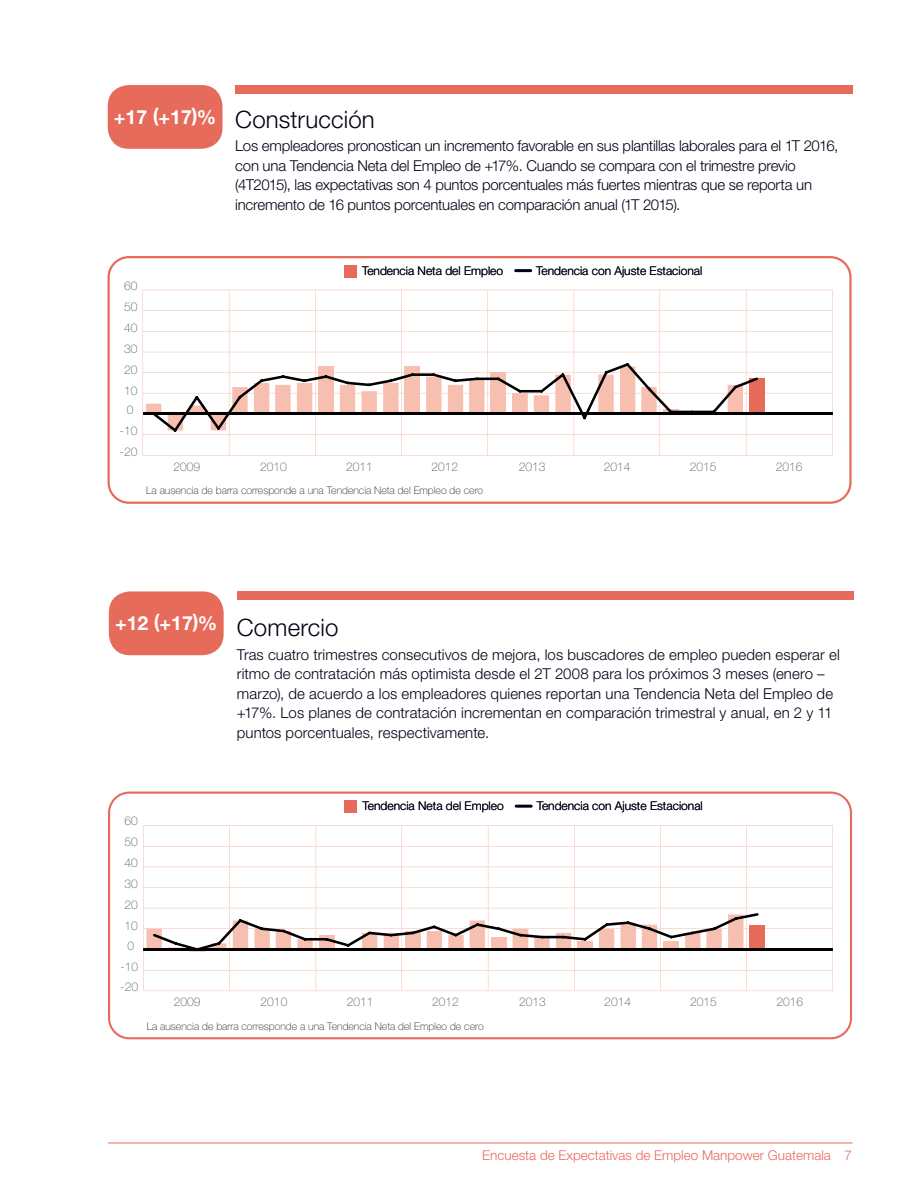
<style>
.page{position:relative;width:918px;height:1188px;background:#fff}
.page>*{position:absolute;margin:0;border:0;box-sizing:border-box;transform-origin:0 0}
.t1{font:300 24px "Helvetica Neue LT Std";letter-spacing:.01em;color:#000015}
.t2{font:700 19.5px "Helvetica Neue LT Std";color:#fff}
.t3{font:300 15px/19.5px "Helvetica Neue LT Std";letter-spacing:-.005em;color:#000015}
.t4{font:300 13.5px "Helvetica Neue LT Std";color:#e76b5b}
.t5{font:100 12px "Helvetica Neue LT Std";color:#515455}
.t6{font:300 12px "Helvetica Neue LT Std";color:#000015}
.t7{font:100 10.5px "Helvetica Neue LT Std";color:#231f20}
</style>
<div class="page">
<hr style="left:108px;top:1143px;width:745px;height:1px;background:#e76b5b">
<svg style="left:108px;top:256px;width:744px;height:248px"></svg>
<svg style="left:143px;top:290px;width:689px;height:165px"></svg>
<div style="left:749px;top:379px;width:16px;height:35px;background:#e76b5b"></div>
<hr style="left:143px;top:413px;width:689px;height:2px;background:#000001">
<svg style="left:143px;top:363px;width:615px;height:72px"></svg>
<hr style="left:514px;top:269px;width:18px;height:3px;background:#000015;border-radius:2px">
<div style="left:344px;top:265px;width:12px;height:12px;background:#e76b5b"></div>
<div style="left:235px;top:85px;width:618px;height:9px;background:#e76b5b"></div>
<div style="left:108px;top:85px;width:115px;height:64px;background:#e76b5b;border-radius:21px"></div>
<svg style="left:108px;top:792px;width:744px;height:247px"></svg>
<svg style="left:143px;top:825px;width:690px;height:166px"></svg>
<div style="left:750px;top:925px;width:15px;height:25px;background:#e76b5b"></div>
<hr style="left:144px;top:948px;width:689px;height:3px;background:#000001">
<svg style="left:143px;top:908px;width:616px;height:44px"></svg>
<hr style="left:515px;top:805px;width:18px;height:3px;background:#000015;border-radius:2px">
<div style="left:344px;top:800px;width:13px;height:13px;background:#e76b5b"></div>
<div style="left:237px;top:591px;width:616px;height:9px;background:#e76b5b"></div>
<div style="left:109px;top:591px;width:115px;height:64px;background:#e76b5b;border-radius:21px"></div>
<h2 class="t2" style="left:114px;top:105px;width:104px">+17 (+17)%</h2>
<h1 class="t1" style="left:235px;top:104px;width:141px">Construcción</h1>
<p class="t3" style="left:235px;top:136px;width:605px">Los empleadores pronostican un incremento favorable en sus plantillas laborales para el 1T 2016, con una Tendencia Neta del Empleo de +17%. Cuando se compara con el trimestre previo (4T2015), las expectativas son 4 puntos porcentuales más fuertes mientras que se reporta un incremento de 16 puntos porcentuales en comparación anual (1T 2015).</p>
<p class="t5" style="left:124px;top:279px;width:15px">60</p>
<p class="t5" style="left:124px;top:300px;width:15px">50</p>
<p class="t5" style="left:124px;top:321px;width:15px">40</p>
<p class="t5" style="left:124px;top:342px;width:15px">30</p>
<p class="t5" style="left:124px;top:362px;width:15px">20</p>
<p class="t5" style="left:124px;top:383px;width:15px">10</p>
<p class="t5" style="left:127px;top:403px;width:8px">0</p>
<p class="t5" style="left:120px;top:424px;width:19px">-10</p>
<p class="t5" style="left:120px;top:445px;width:19px">-20</p>
<p class="t6" style="left:362px;top:263px;width:143px">Tendencia Neta del Empleo</p>
<p class="t6" style="left:536px;top:263px;width:168px">Tendencia con Ajuste Estacional</p>
<p class="t5" style="left:173px;top:460px;width:28px">2009</p>
<p class="t5" style="left:260px;top:460px;width:28px">2010</p>
<p class="t5" style="left:346px;top:460px;width:28px">2011</p>
<p class="t5" style="left:432px;top:460px;width:28px">2012</p>
<p class="t5" style="left:519px;top:460px;width:28px">2013</p>
<p class="t5" style="left:604px;top:460px;width:28px">2014</p>
<p class="t5" style="left:690px;top:460px;width:28px">2015</p>
<p class="t5" style="left:776px;top:460px;width:28px">2016</p>
<p class="t7" style="left:146px;top:484px;width:338px">La ausencia de barra corresponde a una Tendencia Neta del Empleo de cero</p>
<h2 class="t2" style="left:115px;top:611px;width:104px">+12 (+17)%</h2>
<h1 class="t1" style="left:237px;top:613px;width:103px">Comercio</h1>
<p class="t3" style="left:237px;top:645px;width:605px">Tras cuatro trimestres consecutivos de mejora, los buscadores de empleo pueden esperar el ritmo de contratación más optimista desde el 2T 2008 para los próximos 3 meses (enero – marzo), de acuerdo a los empleadores quienes reportan una Tendencia Neta del Empleo de +17%. Los planes de contratación incrementan en comparación trimestral y anual, en 2 y 11 puntos porcentuales, respectivamente.</p>
<p class="t5" style="left:125px;top:814px;width:15px">60</p>
<p class="t5" style="left:125px;top:835px;width:15px">50</p>
<p class="t5" style="left:125px;top:856px;width:15px">40</p>
<p class="t5" style="left:125px;top:877px;width:15px">30</p>
<p class="t5" style="left:125px;top:898px;width:15px">20</p>
<p class="t5" style="left:125px;top:919px;width:15px">10</p>
<p class="t5" style="left:127px;top:938px;width:8px">0</p>
<p class="t5" style="left:120px;top:959px;width:19px">-10</p>
<p class="t5" style="left:120px;top:980px;width:19px">-20</p>
<p class="t6" style="left:363px;top:799px;width:143px">Tendencia Neta del Empleo</p>
<p class="t6" style="left:537px;top:799px;width:168px">Tendencia con Ajuste Estacional</p>
<p class="t5" style="left:174px;top:995px;width:28px">2009</p>
<p class="t5" style="left:261px;top:995px;width:28px">2010</p>
<p class="t5" style="left:347px;top:995px;width:28px">2011</p>
<p class="t5" style="left:432px;top:995px;width:28px">2012</p>
<p class="t5" style="left:519px;top:995px;width:28px">2013</p>
<p class="t5" style="left:604px;top:995px;width:28px">2014</p>
<p class="t5" style="left:690px;top:995px;width:28px">2015</p>
<p class="t5" style="left:776px;top:995px;width:28px">2016</p>
<p class="t7" style="left:147px;top:1020px;width:338px">La ausencia de barra corresponde a una Tendencia Neta del Empleo de cero</p>
<p class="t4" style="left:482px;top:1147px;width:371px">Encuesta de Expectativas de Empleo Manpower Guatemala 7</p>
</div>
